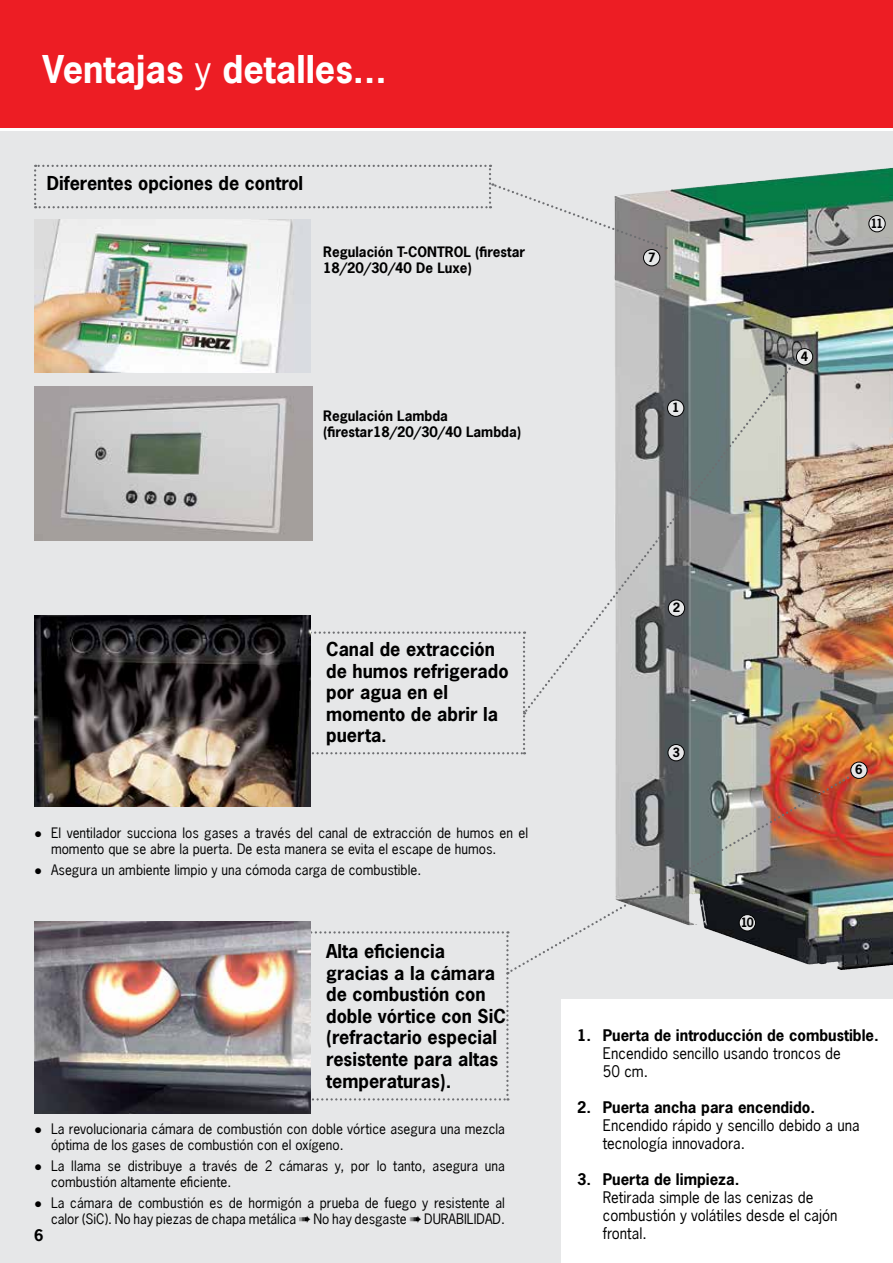
<style>
.page{position:relative;width:893px;height:1263px;background:#fff}
.page>*{position:absolute;margin:0;border:0;box-sizing:border-box;transform-origin:0 0}
.t1{font:700 36px "News Gothic LT";color:#fff}
.t2{font:700 18px/21.6px "News Gothic LT";color:#000}
.t3{font:15px/18px "News Gothic LT";color:#000}
.t4{font:700 15px "News Gothic LT";color:#000}
.t5{font:13.5px/16.2px "News Gothic LT";color:#000}
.t6{font:700 13.5px/16.2px "News Gothic LT";color:#000}
.t7{font:700 12px "News Gothic LT";color:#000}
.t8{font:700 12px "News Gothic LT";color:#000;scale:.93 1}
.t9{font:700 12px "News Gothic LT";color:#000;scale:.9 1}
.s1{font-weight:400}
.s2{font-family:"Arial";font-weight:700}
</style>
<div class="page">
<div style="left:0;top:132px;width:893px;height:1131px;background:#e6e7e8"></div>
<div style="left:561px;top:999px;width:332px;height:264px;background:#fff"></div>
<div style="left:0;top:0;width:893px;height:128px;background:#ed1d24"></div>
<img style="left:614px;top:168px;width:278px;height:733px">
<svg style="left:34px;top:165px;width:633px;height:84px"></svg>
<svg style="left:525px;top:354px;width:276px;height:361px"></svg>
<svg style="left:310px;top:631px;width:215px;height:123px"></svg>
<div style="left:667px;top:400px;width:17px;height:16px;background:#e6e7e8;border-radius:50%"></div>
<div style="left:667px;top:400px;width:17px;height:17px;border:1px solid #000;border-radius:50%"></div>
<div style="left:869px;top:215px;width:16px;height:17px;background:#e6e7e8;border-radius:50%"></div>
<div style="left:868px;top:215px;width:17px;height:17px;border:1px solid #000;border-radius:50%"></div>
<div style="left:668px;top:600px;width:17px;height:16px;background:#e6e7e8;border-radius:50%"></div>
<div style="left:668px;top:600px;width:17px;height:17px;border:1px solid #000;border-radius:50%"></div>
<div style="left:668px;top:744px;width:16px;height:17px;background:#e6e7e8;border-radius:50%"></div>
<div style="left:668px;top:744px;width:17px;height:17px;border:1px solid #000;border-radius:50%"></div>
<div style="left:796px;top:349px;width:17px;height:16px;background:#e6e7e8;border-radius:50%"></div>
<div style="left:796px;top:348px;width:17px;height:17px;border:1px solid #000;border-radius:50%"></div>
<div style="left:643px;top:249px;width:17px;height:17px;background:#e6e7e8;border-radius:50%"></div>
<div style="left:643px;top:249px;width:17px;height:17px;border:1px solid #000;border-radius:50%"></div>
<img style="left:509px;top:773px;width:345px;height:201px">
<svg style="left:310px;top:931px;width:199px;height:169px"></svg>
<img style="left:34px;top:922px;width:276px;height:191px">
<img style="left:34px;top:219px;width:276px;height:153px">
<img style="left:34px;top:387px;width:279px;height:153px">
<img style="left:34px;top:615px;width:276px;height:192px">
<div style="left:851px;top:762px;width:16px;height:16px;background:#e6e7e8;border-radius:50%"></div>
<div style="left:850px;top:762px;width:17px;height:17px;border:1px solid #000;border-radius:50%"></div>
<h1 class="t1" style="left:43px;top:46px;width:346px">Ventajas <span class="s1">y</span> detalles...</h1>
<h2 class="t2" style="left:47px;top:173px;width:258px">Diferentes opciones de control</h2>
<p class="t6" style="left:323px;top:244px;width:203px">Regulación T-CONTROL (firestar<br>18/20/30/40 De Luxe)</p>
<p class="t6" style="left:323px;top:408px;width:200px">Regulación Lambda (firestar18/20/30/40 Lambda)</p>
<p class="t7" style="left:648px;top:249px;width:9px">7</p>
<p class="t7" style="left:672px;top:400px;width:9px">1</p>
<p class="t7" style="left:801px;top:349px;width:9px">4</p>
<p class="t9" style="left:871px;top:215px;width:15px">11</p>
<h2 class="t2" style="left:326px;top:638px;width:184px">Canal de extracción de humos refrigerado por agua en el momento de abrir la puerta.</h2>
<p class="t5" style="left:51px;top:825px;width:479px;text-indent:-17px"><span class="s2">●</span> El ventilador succiona los gases a través del canal de extracción de humos en el momento que se abre la puerta. De esta manera se evita el escape de humos.</p>
<p class="t5" style="left:34px;top:862px;width:389px"><span class="s2">●</span> Asegura un ambiente limpio y una cómoda carga de combustible.</p>
<h2 class="t2" style="left:326px;top:940px;width:181px">Alta eficiencia gracias a la cámara de combustión con doble vórtice con SiC (refractario especial resistente para altas temperaturas).</h2>
<p class="t5" style="left:51px;top:1120px;width:455px;text-indent:-17px"><span class="s2">●</span> La revolucionaria cámara de combustión con doble vórtice asegura una mezcla óptima de los gases de combustión con el oxígeno.</p>
<p class="t5" style="left:51px;top:1157px;width:455px;text-indent:-17px"><span class="s2">●</span> La llama se distribuye a través de 2 cámaras y, por lo tanto, asegura una combustión altamente eficiente.</p>
<p class="t5" style="left:34px;top:1195px;width:472px;text-align:right"><span class="s2">●</span> La cámara de combustión es de hormigón a prueba de fuego y resistente al calor (SiC). No hay piezas de chapa metálica ➠ No hay desgaste ➠ DURABILIDAD.</p>
<p class="t4" style="left:34px;top:1225px;width:11px">6</p>
<p class="t7" style="left:673px;top:600px;width:9px">2</p>
<p class="t7" style="left:672px;top:744px;width:9px">3</p>
<p class="t8" style="left:741px;top:914px;width:15px">10</p>
<p class="t7" style="left:855px;top:762px;width:9px">6</p>
<p class="t4" style="left:577px;top:1025px;width:303px">1. Puerta de introducción de combustible.</p>
<p class="t3" style="left:603px;top:1044px;width:240px">Encendido sencillo usando troncos de<br>50 cm.</p>
<p class="t4" style="left:577px;top:1097px;width:239px">2. Puerta ancha para encendido.</p>
<p class="t3" style="left:603px;top:1116px;width:258px">Encendido rápido y sencillo debido a una tecnología innovadora.</p>
<p class="t4" style="left:577px;top:1169px;width:164px">3. Puerta de limpieza.</p>
<p class="t3" style="left:603px;top:1188px;width:236px">Retirada simple de las cenizas de combustión y volátiles desde el cajón frontal.</p>
</div>
